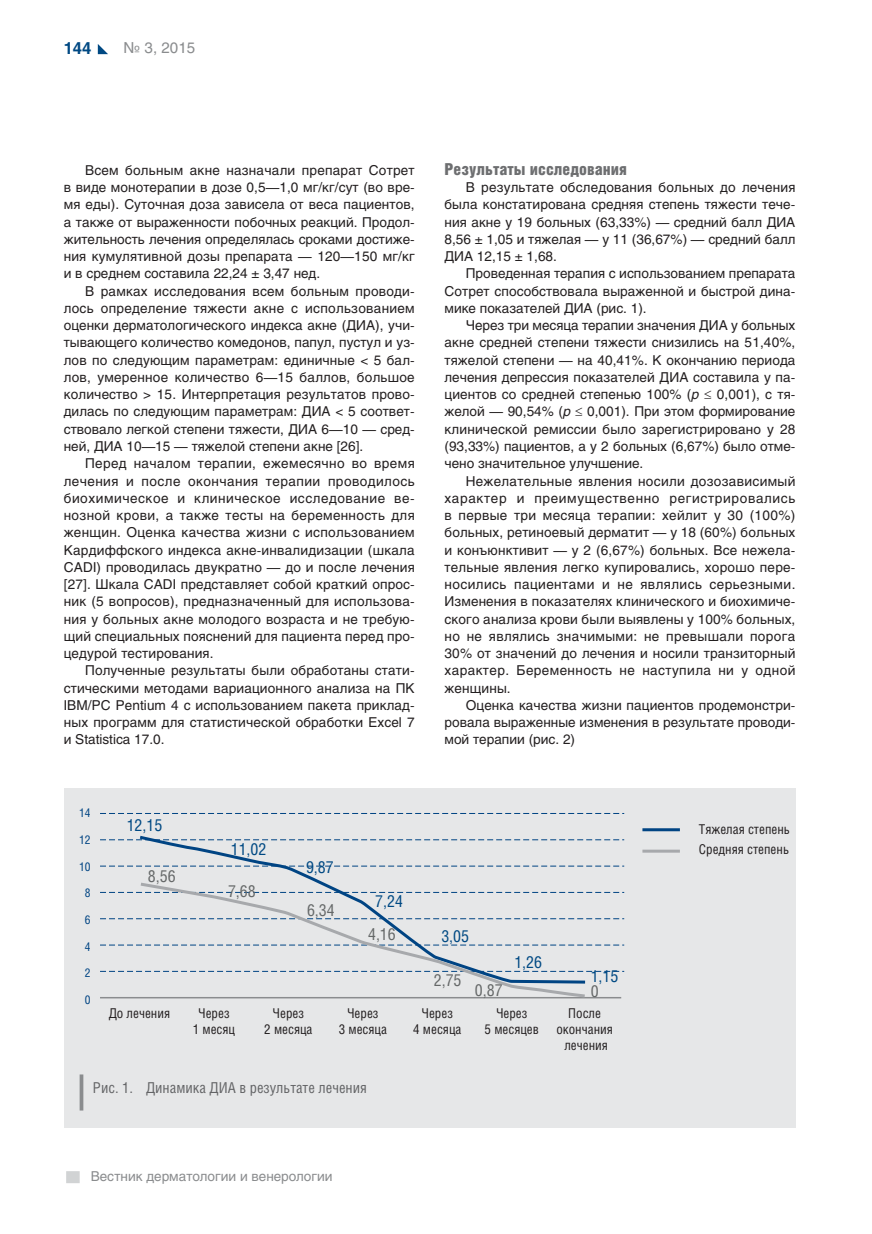
<style>
.page{position:relative;width:872px;height:1234px;background:#fff}
.page>*{position:absolute;margin:0;border:0;box-sizing:border-box;transform-origin:0 0}
.t1{font:16.5px "Helios Cond C";color:#004983}
.t2{font:16.5px "Helios Cond C";color:#656868}
.t3{font:16.5px "Helios Cond Black C";color:#6d6e70}
.t4{font:700 16.5px "Helios C";color:#004983}
.t5{font:15px "Helios Cond C";color:#636466}
.t6{font:15px "Helios C";color:#8a8c8e}
.t7{font:13.5px/17.2px "Helios C";color:#231f20;text-align:justify}
.t8{font:13.5px/16.2px "Helios Cond C";color:#231f20;text-align:center}
.t9{font:13.5px "Helios C";color:#8a8c8e}
.t10{font:12px "Helios Cond C";color:#004483}
.s1{font-style:italic}
</style>
<div class="page">
<div style="left:66px;top:1170px;width:14px;height:12px;background:#d1d3d4"></div>
<svg style="left:98px;top:44px;width:10px;height:10px"></svg>
<div style="left:64px;top:787px;width:731px;height:340px;background:#e6e7e8"></div>
<hr style="left:80px;top:1074px;width:3px;height:36px;background:#8a8c8e">
<hr style="left:642px;top:828px;width:38px;height:3px;background:#004483">
<hr style="left:642px;top:849px;width:38px;height:3px;background:#a7a9ac">
<svg style="left:100px;top:813px;width:524px;height:1px"></svg>
<svg style="left:100px;top:839px;width:524px;height:1px"></svg>
<svg style="left:100px;top:865px;width:524px;height:1px"></svg>
<svg style="left:100px;top:892px;width:524px;height:1px"></svg>
<svg style="left:100px;top:918px;width:524px;height:1px"></svg>
<svg style="left:100px;top:944px;width:524px;height:1px"></svg>
<svg style="left:100px;top:970px;width:524px;height:1px"></svg>
<hr style="left:100px;top:996px;width:521px;height:2px;background:#8a8c8e">
<svg style="left:137px;top:835px;width:451px;height:137px"></svg>
<svg style="left:138px;top:880px;width:449px;height:117px"></svg>
<p class="t4" style="left:64px;top:38px;width:29px">144</p>
<p class="t6" style="left:124px;top:42px;width:73px">№ 3, 2015</p>
<p class="t7" style="left:64px;top:163px;width:352px;text-indent:21px">Всем больным акне назначали препарат Сотрет в виде монотерапии в дозе 0,5—1,0 мг/кг/сут (во вре&shy;мя еды). Суточная доза зависела от веса пациентов, а также от выраженности побочных реакций. Продол&shy;жительность лечения определялась сроками достиже&shy;ния кумулятивной дозы препарата — 120—150 мг/кг и в среднем составила 22,24 ± 3,47 нед.</p>
<p class="t7" style="left:64px;top:283px;width:352px;text-indent:21px">В рамках исследования всем больным проводи&shy;лось определение тяжести акне с использованием оценки дерматологического индекса акне (ДИА), учи&shy;тывающего количество комедонов, папул, пустул и уз&shy;лов по следующим параметрам: единичные &lt; 5 бал&shy;лов, умеренное количество 6—15 баллов, большое количество &gt; 15. Интерпретация результатов прово&shy;дилась по следующим параметрам: ДИА &lt; 5 соответ&shy;ствовало легкой степени тяжести, ДИА 6—10 — сред&shy;ней, ДИА 10—15 — тяжелой степени акне [26].</p>
<p class="t7" style="left:64px;top:456px;width:352px;text-indent:21px">Перед началом терапии, ежемесячно во время лечения и после окончания терапии проводилось биохимическое и клиническое исследование ве&shy;нозной крови, а также тесты на беременность для женщин. Оценка качества жизни с использованием Кардиффского индекса акне-инвалидизации (шкала CADI) проводилась двукратно — до и после лечения [27]. Шкала CADI представляет собой краткий опрос&shy;ник (5 вопросов), предназначенный для использова&shy;ния у больных акне молодого возраста и не требую&shy;щий специальных пояснений для пациента перед про&shy;цедурой тестирования.</p>
<p class="t7" style="left:64px;top:663px;width:352px;text-indent:21px">Полученные результаты были обработаны стати&shy;стическими методами вариационного анализа на ПК IBM/PC Pentium 4 с использованием пакета приклад&shy;ных программ для статистической обработки Excel 7 и Statistica 17.0.</p>
<p class="t3" style="left:444px;top:162px;width:184px">Результаты исследования</p>
<p class="t7" style="left:444px;top:180px;width:352px;text-indent:21px">В результате обследования больных до лечения была констатирована средняя степень тяжести тече&shy;ния акне у 19 больных (63,33%) — средний балл ДИА 8,56 ± 1,05 и тяжелая — у 11 (36,67%) — средний балл ДИА 12,15 ± 1,68.</p>
<p class="t7" style="left:444px;top:266px;width:352px;text-indent:21px">Проведенная терапия с использованием препарата Сотрет способствовала выраженной и быстрой дина&shy;мике показателей ДИА (рис. 1).</p>
<p class="t7" style="left:444px;top:318px;width:352px;text-indent:21px">Через три месяца терапии значения ДИА у больных акне средней степени тяжести снизились на 51,40%, тяжелой степени — на 40,41%. К окончанию периода лечения депрессия показателей ДИА составила у па&shy;циентов со средней степенью 100% (<span class="s1">p</span> ≤ 0,001), с тя&shy;желой — 90,54% (<span class="s1">p</span> ≤ 0,001). При этом формирование клинической ремиссии было зарегистрировано у 28 (93,33%) пациентов, а у 2 больных (6,67%) было отме&shy;чено значительное улучшение.</p>
<p class="t7" style="left:444px;top:473px;width:352px;text-indent:21px">Нежелательные явления носили дозозависимый характер и преимущественно регистрировались в первые три месяца терапии: хейлит у 30 (100%) больных, ретиноевый дерматит — у 18 (60%) больных и конъюнктивит — у 2 (6,67%) больных. Все нежела&shy;тельные явления легко купировались, хорошо пере&shy;носились пациентами и не являлись серьезными.<br>Изменения в показателях клинического и биохимиче&shy;ского анализа крови были выявлены у 100% больных, но не являлись значимыми: не превышали порога 30% от значений до лечения и носили транзиторный характер. Беременность не наступила ни у одной женщины.</p>
<p class="t7" style="left:444px;top:697px;width:352px;text-indent:21px">Оценка качества жизни пациентов продемонстри&shy;ровала выраженные изменения в результате проводи&shy;мой терапии (рис. 2)</p>
<p class="t10" style="left:79px;top:808px;width:13px">14</p>
<p class="t10" style="left:79px;top:834px;width:13px">12</p>
<p class="t10" style="left:79px;top:861px;width:13px">10</p>
<p class="t10" style="left:85px;top:888px;width:7px">8</p>
<p class="t10" style="left:85px;top:914px;width:7px">6</p>
<p class="t10" style="left:85px;top:941px;width:7px">4</p>
<p class="t10" style="left:85px;top:968px;width:7px">2</p>
<p class="t10" style="left:85px;top:994px;width:7px">0</p>
<p class="t1" style="left:127px;top:818px;width:37px">12,15</p>
<p class="t2" style="left:148px;top:869px;width:29px">8,56</p>
<p class="t1" style="left:231px;top:842px;width:37px">11,02</p>
<p class="t2" style="left:228px;top:884px;width:29px">7,68</p>
<p class="t1" style="left:306px;top:860px;width:29px">9,87</p>
<p class="t2" style="left:307px;top:903px;width:29px">6,34</p>
<p class="t1" style="left:375px;top:894px;width:29px">7,24</p>
<p class="t2" style="left:368px;top:927px;width:29px">4,16</p>
<p class="t1" style="left:441px;top:929px;width:29px">3,05</p>
<p class="t2" style="left:434px;top:973px;width:29px">2,75</p>
<p class="t1" style="left:514px;top:955px;width:29px">1,26</p>
<p class="t1" style="left:590px;top:969px;width:29px">1,15</p>
<p class="t2" style="left:475px;top:983px;width:29px">0,87</p>
<p class="t2" style="left:591px;top:984px;width:9px">0</p>
<p class="t8" style="left:699px;top:819px;width:93px;line-height:20.7px;text-align:left">Тяжелая степень<br>Средняя степень</p>
<p class="t8" style="left:109px;top:1006px;width:63px">До лечения</p>
<p class="t8" style="left:193px;top:1006px;width:44px">Через<br>1 месяц</p>
<p class="t8" style="left:264px;top:1006px;width:50px">Через<br>2 месяца</p>
<p class="t8" style="left:339px;top:1006px;width:50px">Через<br>3 месяца</p>
<p class="t8" style="left:413px;top:1006px;width:50px">Через<br>4 месяца</p>
<p class="t8" style="left:484px;top:1006px;width:56px">Через<br>5 месяцев</p>
<p class="t8" style="left:556px;top:1006px;width:58px">После окончания лечения</p>
<p class="t5" style="left:93px;top:1081px;width:275px">Рис. 1. Динамика ДИА в результате лечения</p>
<p class="t9" style="left:91px;top:1170px;width:243px">Вестник дерматологии и венерологии</p>
</div>
